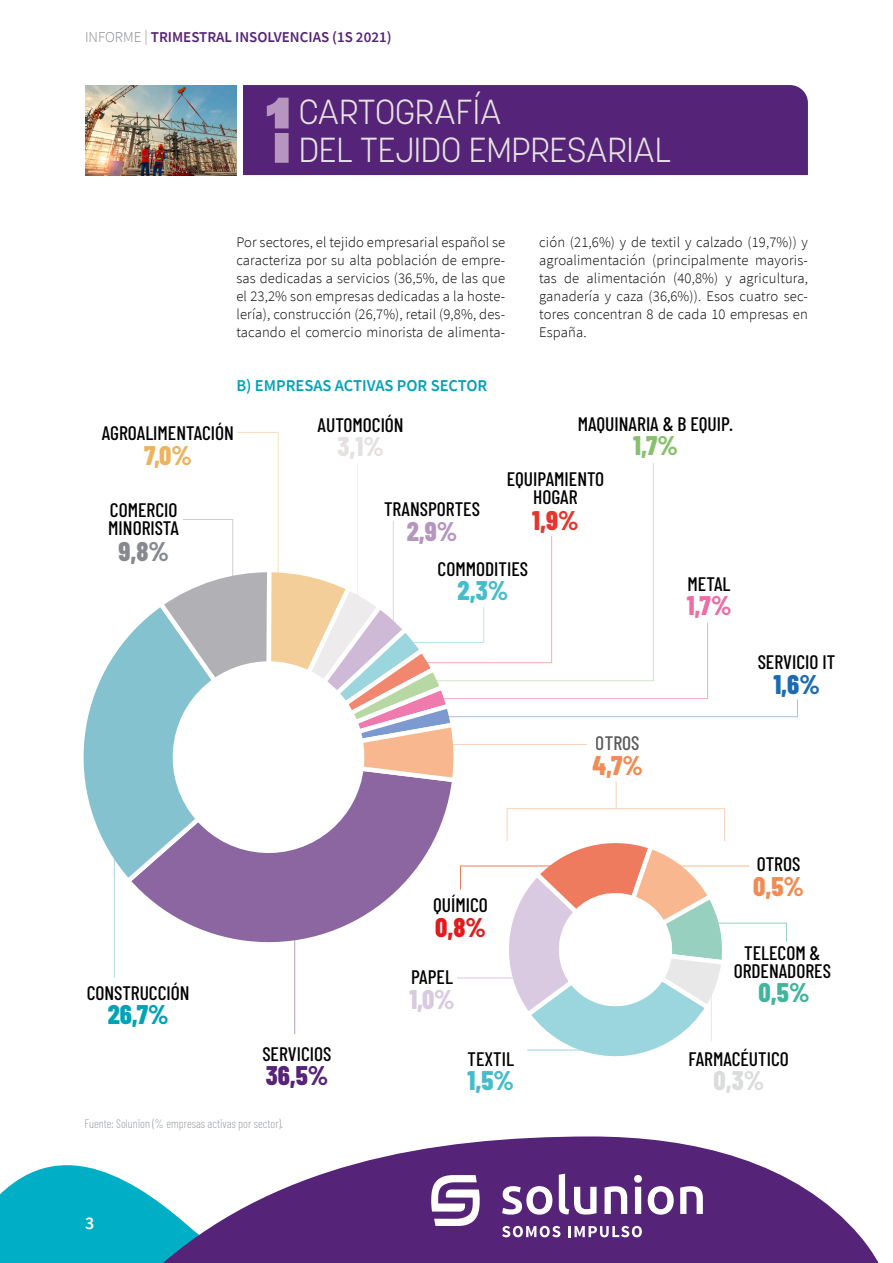
<style>
.page{position:relative;width:893px;height:1263px;background:#fff}
.page>*{position:absolute;margin:0;border:0;box-sizing:border-box;transform-origin:0 0}
.t1{font:300 34.5px/37.5px "Korolev";letter-spacing:-.005em;color:#e5e1e1}
.t2{font:800 26.85px "Barlow Condensed";color:#45bcc9}
.t3{font:800 26.85px "Barlow Condensed";color:#f18b53}
.t4{font:800 26.85px "Barlow Condensed";color:#552377}
.t5{font:800 26.85px "Barlow Condensed";color:#00a2b7}
.t6{font:800 26.85px "Barlow Condensed";color:#ecb25e}
.t7{font:800 26.85px "Barlow Condensed";color:#e5e1e1}
.t8{font:800 26.85px "Barlow Condensed";color:#88c16d}
.t9{font:800 26.85px "Barlow Condensed";color:#e7342c}
.t10{font:800 26.85px "Barlow Condensed";color:#ed6da6}
.t11{font:800 26.85px "Barlow Condensed";color:#196bb4}
.t12{font:800 26.85px "Barlow Condensed";color:#41b59b}
.t13{font:800 26.85px "Barlow Condensed";color:#dbdcdc}
.t14{font:800 26.85px "Barlow Condensed";color:#d9cae1}
.t15{font:800 26.85px "Barlow Condensed";color:#e41919}
.t16{font:800 26.85px "Barlow Condensed";color:#b695bf}
.t17{font:800 26.85px "Barlow Condensed";color:#86898e}
.t18{font:500 19.5px/18px "Barlow Condensed";color:#000;text-align:center}
.t19{font:600 18px "Source Sans Pro";color:#fff}
.t20{font:600 16.5px "Source Sans Pro";color:#00a2b7}
.t21{font:600 15px "Source Sans Pro";color:#552377}
.t22{font:300 14.7px/18px "Source Sans Pro";letter-spacing:.01em;color:#000;text-align:justify}
.t23{font:200 12px "Barlow Condensed";color:#86898e}
.s1{font-weight:300;color:#86898e}
.s2{font-family:"Anton";font-weight:400;font-size:75.75px;color:#b695bf}
</style>
<div class="page">
<div style="left:243px;top:85px;width:565px;height:90px;background:#552377"></div>
<img style="left:85px;top:85px;width:151px;height:90px">
<div style="left:254px;top:128px;width:46px;height:5px;background:#552377"></div>
<svg style="left:83px;top:432px;width:715px;height:625px"></svg>
<div style="left:507px;top:808px;width:218px;height:33px;border:1px solid #f8b78f"></div>
<svg style="left:0;top:1172px;width:32px;height:91px;background:#1bb6cb"></svg>
<svg style="left:32px;top:1136px;width:847px;height:127px;fill:#552377"></svg>
<svg style="left:502px;top:1226px;width:58px;height:11px"></svg>
<svg style="left:568px;top:1226px;width:74px;height:11px"></svg>
<svg style="left:502px;top:1186px;width:50px;height:29px"></svg>
<svg style="left:559px;top:1174px;width:38px;height:40px"></svg>
<svg style="left:605px;top:1186px;width:22px;height:28px"></svg>
<svg style="left:634px;top:1175px;width:8px;height:39px"></svg>
<svg style="left:648px;top:1186px;width:26px;height:29px"></svg>
<svg style="left:680px;top:1186px;width:23px;height:28px"></svg>
<svg style="left:431px;top:1175px;width:49px;height:51px"></svg>
<p class="t21" style="left:85px;top:27px;width:308px"><span class="s1">INFORME |</span> TRIMESTRAL INSOLVENCIAS (1S 2021)</p>
<h1 class="t1" style="left:266px;top:93px;width:407px;text-indent:33px">CARTOGRAFÍA<br><span class="s2">1</span> DEL TEJIDO EMPRESARIAL</h1>
<p class="t22" style="left:236px;top:233px;width:270px">Por sectores, el tejido empresarial español se caracteriza por su alta población de empre&shy;sas dedicadas a servicios (36,5%, de las que el 23,2% son empresas dedicadas a la hoste&shy;lería), construcción (26,7%), retail (9,8%, des&shy;tacando el comercio minorista de alimenta-</p>
<p class="t22" style="left:539px;top:233px;width:270px">ción (21,6%) y de textil y calzado (19,7%)) y agroalimentación (principalmente mayoris&shy;tas de alimentación (40,8%) y agricultura, ganadería y caza (36,6%)). Esos cuatro sec&shy;tores concentran 8 de cada 10 empresas en España.</p>
<p class="t20" style="left:236px;top:375px;width:252px">B) EMPRESAS ACTIVAS POR SECTOR</p>
<h3 class="t18" style="left:102px;top:423px;width:134px">AGROALIMENTACIÓN</h3>
<h3 class="t18" style="left:318px;top:414px;width:88px">AUTOMOCIÓN</h3>
<h3 class="t18" style="left:578px;top:413px;width:157px">MAQUINARIA &amp; B EQUIP.</h3>
<h3 class="t18" style="left:507px;top:468px;width:99px">EQUIPAMIENTO<br>HOGAR</h3>
<h2 class="t6" style="left:144px;top:436px;width:49px">7,0%</h2>
<h2 class="t7" style="left:337px;top:427px;width:48px">3,1%</h2>
<h2 class="t8" style="left:633px;top:426px;width:46px">1,7%</h2>
<h3 class="t18" style="left:384px;top:499px;width:97px">TRANSPORTES</h3>
<h3 class="t18" style="left:108px;top:500px;width:72px;text-align:left">COMERCIO<br>MINORISTA</h3>
<h2 class="t9" style="left:532px;top:501px;width:48px">1,9%</h2>
<h2 class="t16" style="left:407px;top:512px;width:52px">2,9%</h2>
<h2 class="t17" style="left:119px;top:532px;width:52px">9,8%</h2>
<h3 class="t18" style="left:438px;top:558px;width:92px">COMMODITIES</h3>
<h3 class="t18" style="left:688px;top:573px;width:44px">METAL</h3>
<h2 class="t2" style="left:458px;top:572px;width:52px">2,3%</h2>
<h2 class="t10" style="left:687px;top:586px;width:46px">1,7%</h2>
<h3 class="t18" style="left:596px;top:733px;width:45px">OTROS</h3>
<h2 class="t3" style="left:592px;top:746px;width:52px">4,7%</h2>
<h3 class="t18" style="left:758px;top:652px;width:79px">SERVICIO IT</h3>
<h2 class="t11" style="left:773px;top:665px;width:48px">1,6%</h2>
<h3 class="t18" style="left:433px;top:895px;width:56px">QUÍMICO</h3>
<h2 class="t15" style="left:435px;top:908px;width:52px">0,8%</h2>
<h3 class="t18" style="left:757px;top:854px;width:45px">OTROS</h3>
<h2 class="t3" style="left:753px;top:867px;width:52px">0,5%</h2>
<h3 class="t18" style="left:87px;top:982px;width:104px">CONSTRUCCIÓN</h3>
<h2 class="t5" style="left:108px;top:995px;width:63px">26,7%</h2>
<h3 class="t18" style="left:262px;top:1043px;width:71px">SERVICIOS</h3>
<h2 class="t4" style="left:266px;top:1056px;width:64px">36,5%</h2>
<p class="t23" style="left:85px;top:1115px;width:200px">Fuente: Solunion (% empresas activas por sector).</p>
<p class="t19" style="left:85px;top:1211px;width:11px">3</p>
<h3 class="t18" style="left:411px;top:967px;width:43px">PAPEL</h3>
<h2 class="t14" style="left:409px;top:980px;width:47px">1,0%</h2>
<h3 class="t18" style="left:734px;top:943px;width:99px">TELECOM &amp;<br>ORDENADORES</h3>
<h2 class="t12" style="left:759px;top:974px;width:52px">0,5%</h2>
<h3 class="t18" style="left:467px;top:1048px;width:48px">TEXTIL</h3>
<h3 class="t18" style="left:688px;top:1048px;width:102px">FARMACÉUTICO</h3>
<h2 class="t2" style="left:467px;top:1061px;width:48px">1,5%</h2>
<h2 class="t13" style="left:713px;top:1061px;width:52px">0,3%</h2>
</div>
